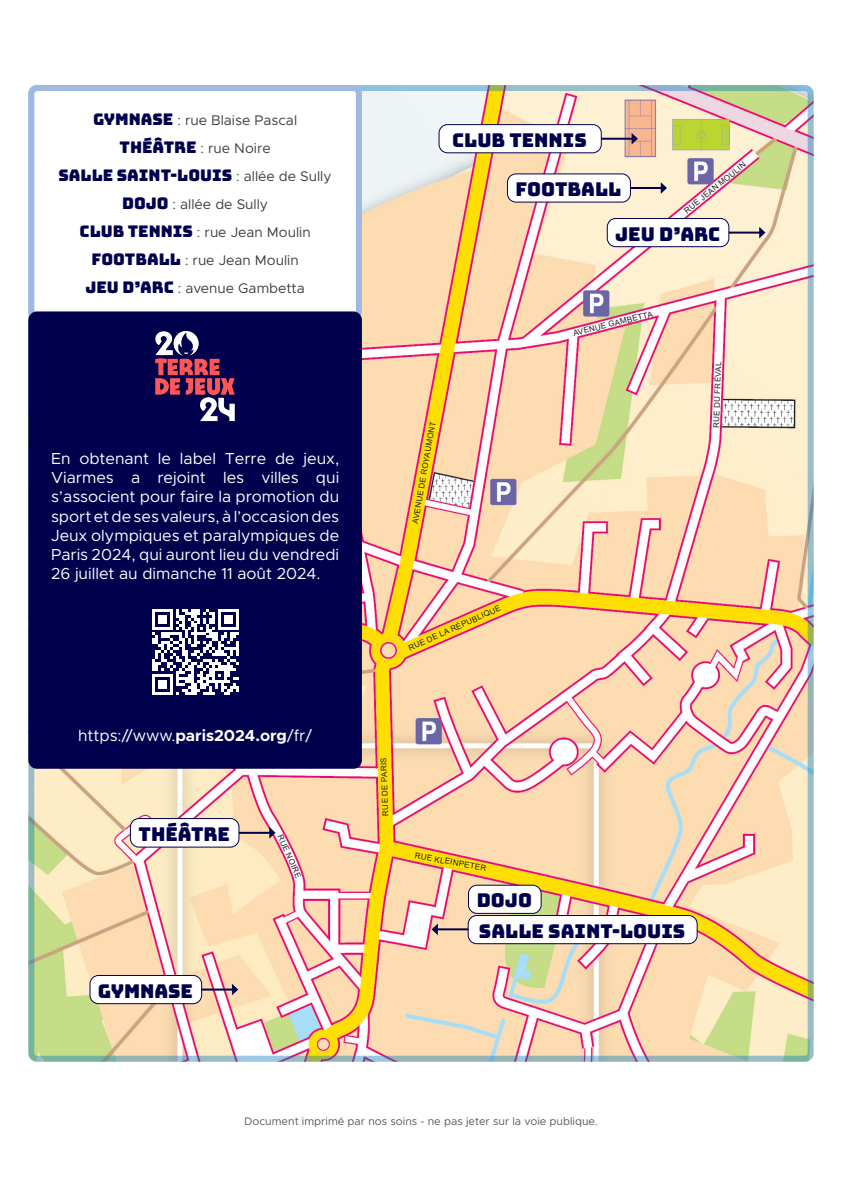
<style>
.page{position:relative;width:842px;height:1191px;background:#fff}
.page>*{position:absolute;margin:0;border:0;box-sizing:border-box;transform-origin:0 0}
.t1{font:19px "Bungee";color:#00004d}
.t2{font:16px/19.2px "Metropolis";color:#fff;text-align:justify}
.t3{font:16px "Bungee";color:#00004d}
.t4{font:14px "Metropolis";color:#3e3e3f}
.t5{font:11px "Metropolis";color:#57585a}
.t6{font:8px "Arial";color:#231f20}
.s1{font-family:"Bungee";font-size:16px;color:#00004d}
.s2{font-family:"Metropolis";font-size:14px;color:#3e3e3f}
.s3{font-weight:700}
</style>
<div class="page">
<img style="left:35px;top:92px;width:772px;height:962px">
<div style="left:28px;top:85px;width:786px;height:976px;border:6px solid #0076be;border-radius:6px"></div>
<hr style="left:193px;top:988px;width:41px;height:2px;background:#00004d">
<svg style="left:232px;top:983px;width:6px;height:12px"></svg>
<div style="left:90px;top:975px;width:112px;height:28px;background:#fff;border-radius:9px"></div>
<div style="left:90px;top:975px;width:112px;height:29px;border:1px solid #00004d;border-radius:9px"></div>
<div style="left:468px;top:885px;width:73px;height:28px;background:#fff;border-radius:9px"></div>
<div style="left:468px;top:885px;width:73px;height:28px;border:1px solid #00004d;border-radius:9px"></div>
<hr style="left:230px;top:832px;width:41px;height:2px;background:#00004d">
<svg style="left:269px;top:827px;width:7px;height:11px"></svg>
<div style="left:130px;top:818px;width:109px;height:29px;background:#fff;border-radius:9px"></div>
<div style="left:130px;top:818px;width:109px;height:29px;border:1px solid #00004d;border-radius:9px"></div>
<div style="left:31px;top:88px;width:328px;height:228px;background:#fff;border-radius:6px"></div>
<div style="left:28px;top:85px;width:334px;height:234px;border:6px solid #9fb9e0;border-radius:6px"></div>
<hr style="left:593px;top:138px;width:40px;height:2px;background:#00004d">
<svg style="left:632px;top:133px;width:6px;height:11px"></svg>
<div style="left:439px;top:125px;width:162px;height:28px;background:#fff;border-radius:9px"></div>
<div style="left:439px;top:124px;width:162px;height:29px;border:1px solid #00004d;border-radius:9px"></div>
<hr style="left:622px;top:187px;width:40px;height:2px;background:#00004d">
<svg style="left:661px;top:182px;width:6px;height:12px"></svg>
<div style="left:507px;top:174px;width:123px;height:28px;background:#fff;border-radius:9px"></div>
<div style="left:507px;top:174px;width:124px;height:28px;border:1px solid #00004d;border-radius:9px"></div>
<hr style="left:720px;top:232px;width:41px;height:2px;background:#00004d">
<svg style="left:759px;top:227px;width:6px;height:11px"></svg>
<div style="left:607px;top:218px;width:122px;height:29px;background:#fff;border-radius:9px"></div>
<div style="left:607px;top:218px;width:122px;height:29px;border:1px solid #00004d;border-radius:9px"></div>
<hr style="left:436px;top:928px;width:41px;height:2px;background:#00004d">
<svg style="left:432px;top:923px;width:6px;height:12px"></svg>
<div style="left:468px;top:915px;width:229px;height:28px;background:#fff;border-radius:9px"></div>
<div style="left:468px;top:915px;width:229px;height:29px;border:1px solid #00004d;border-radius:9px"></div>
<div style="left:28px;top:311px;width:334px;height:457px;background:#00004d;border-radius:9px"></div>
<img style="left:155px;top:330px;width:80px;height:92px">
<svg style="left:152px;top:609px;width:87px;height:86px"></svg>
<p class="t4" style="left:93px;top:112px;width:206px"><span class="s1">GYMNASE</span> : rue Blaise Pascal</p>
<p class="t4" style="left:120px;top:140px;width:153px"><span class="s1">THÉÂTRE</span> : rue Noire</p>
<p class="t3" style="left:58px;top:166px;width:275px">SALLE SAINT-LOUIS <span class="s2">: allée de Sully</span></p>
<p class="t4" style="left:122px;top:196px;width:148px"><span class="s1">DOJO</span> : allée de Sully</p>
<p class="t4" style="left:80px;top:224px;width:232px"><span class="s1">CLUB TENNIS</span> : rue Jean Moulin</p>
<p class="t4" style="left:92px;top:252px;width:209px"><span class="s1">FOOTBALL</span> : rue Jean Moulin</p>
<p class="t4" style="left:85px;top:280px;width:221px"><span class="s1">JEU D’ARC</span> : avenue Gambetta</p>
<p class="t2" style="left:51px;top:449px;width:290px">En obtenant le label Terre de jeux, Viarmes a rejoint les villes qui s’associent pour faire la promotion du sport et de ses valeurs, à l’occasion des Jeux olympiques et paralympiques de Paris 2024, qui auront lieu du vendredi 26 juillet au dimanche 11 août 2024.</p>
<p class="t2" style="left:78px;top:725px;width:235px">https://www.<span class="s3">paris2024.org</span>/fr/</p>
<p class="t1" style="left:139px;top:823px;width:93px">THÉÂTRE</p>
<p class="t1" style="left:98px;top:980px;width:97px">GYMNASE</p>
<p class="t6" style="left:285px;top:832px;width:48px;rotate:66deg">RUE NOIRE</p>
<p class="t1" style="left:452px;top:129px;width:136px">CLUB TENNIS</p>
<p class="t1" style="left:515px;top:178px;width:108px">FOOTBALL</p>
<p class="t1" style="left:615px;top:223px;width:106px">JEU D’ARC</p>
<p class="t6" style="left:682px;top:207px;width:78px;rotate:-39deg">RUE JEAN MOULIN</p>
<p class="t6" style="left:410px;top:523px;width:105px;rotate:-80deg">AVENUE DE ROYAUMONT</p>
<p class="t6" style="left:407px;top:643px;width:102px;rotate:-24deg">RUE DE LA RÉPUBLIQUE</p>
<p class="t6" style="left:572px;top:328px;width:83px;rotate:-14deg">AVENUE GAMBETTA</p>
<p class="t6" style="left:711px;top:427px;width:68px;rotate:-88deg">RUE DU FRÉVAL</p>
<p class="t6" style="left:380px;top:816px;width:60px;rotate:-92deg">RUE DE PARIS</p>
<p class="t6" style="left:416px;top:850px;width:74px;rotate:10deg">RUE KLEINPETER</p>
<p class="t1" style="left:477px;top:889px;width:57px">DOJO</p>
<p class="t1" style="left:479px;top:920px;width:208px">SALLE SAINT-LOUIS</p>
<p class="t5" style="left:244px;top:1114px;width:355px">Document imprimé par nos soins - ne pas jeter sur la voie publique.</p>
</div>
